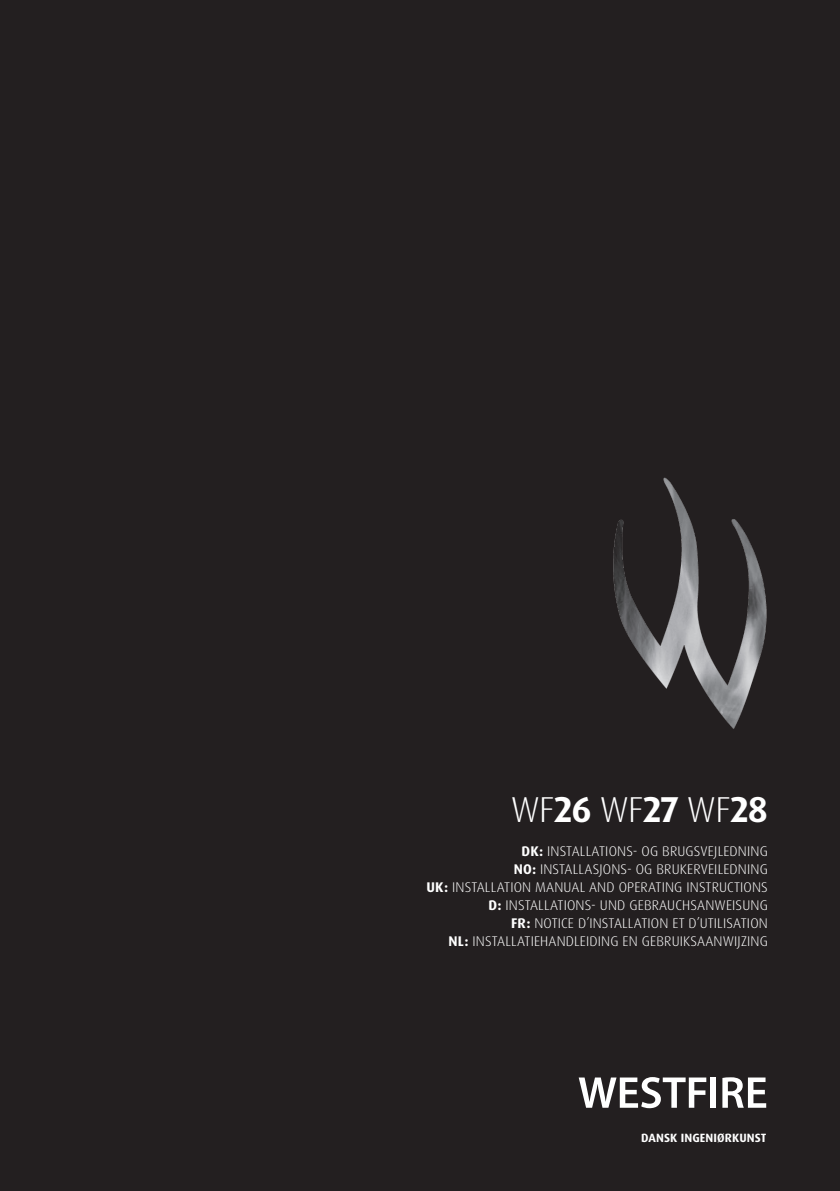
<style>
.page{position:relative;width:840px;height:1191px;background:#fff}
.page>*{position:absolute;margin:0;border:0;box-sizing:border-box;transform-origin:0 0}
.t1{font:300 36px "Dax Pro";color:#fff}
.t2{font:300 14px/18px "Dax Pro";letter-spacing:.01em;color:#fff;text-align:right}
.t3{font:700 12px "Dax Pro";letter-spacing:.01em;color:#fff}
.s1{font-weight:700}
</style>
<div class="page">
<div style="left:0;top:0;width:839px;height:1191px;background:#231f20"></div>
<img style="left:613px;top:477px;width:154px;height:252px">
<svg style="left:578px;top:1077px;width:128px;height:31px"></svg>
<div style="left:710px;top:1077px;width:5px;height:30px;background:#fff"></div>
<svg style="left:722px;top:1077px;width:43px;height:30px"></svg>
<p class="t1" style="left:510px;top:786px;width:258px">WF<span class="s1">26</span> WF<span class="s1">27</span> WF<span class="s1">28</span></p>
<p class="t2" style="left:426px;top:842px;width:342px"><span class="s1">DK:</span> INSTALLATIONS- OG BRUGSVEJLEDNING<br><span class="s1">NO:</span> INSTALLASJONS- OG BRUKERVEILEDNING<br><span class="s1">UK:</span> INSTALLATION MANUAL AND OPERATING INSTRUCTIONS</p>
<p class="t2" style="left:488px;top:896px;width:281px"><span class="s1">D:</span> INSTALLATIONS- UND GEBRAUCHSANWEISUNG</p>
<p class="t2" style="left:511px;top:914px;width:258px"><span class="s1">FR:</span> NOTICE D’INSTALLATION ET D’UTILISATION</p>
<p class="t2" style="left:448px;top:932px;width:320px"><span class="s1">NL:</span> INSTALLATIEHANDLEIDING EN GEBRUIKSAANWIJZING</p>
<p class="t3" style="left:640px;top:1130px;width:127px">DANSK INGENIØRKUNST</p>
</div>
